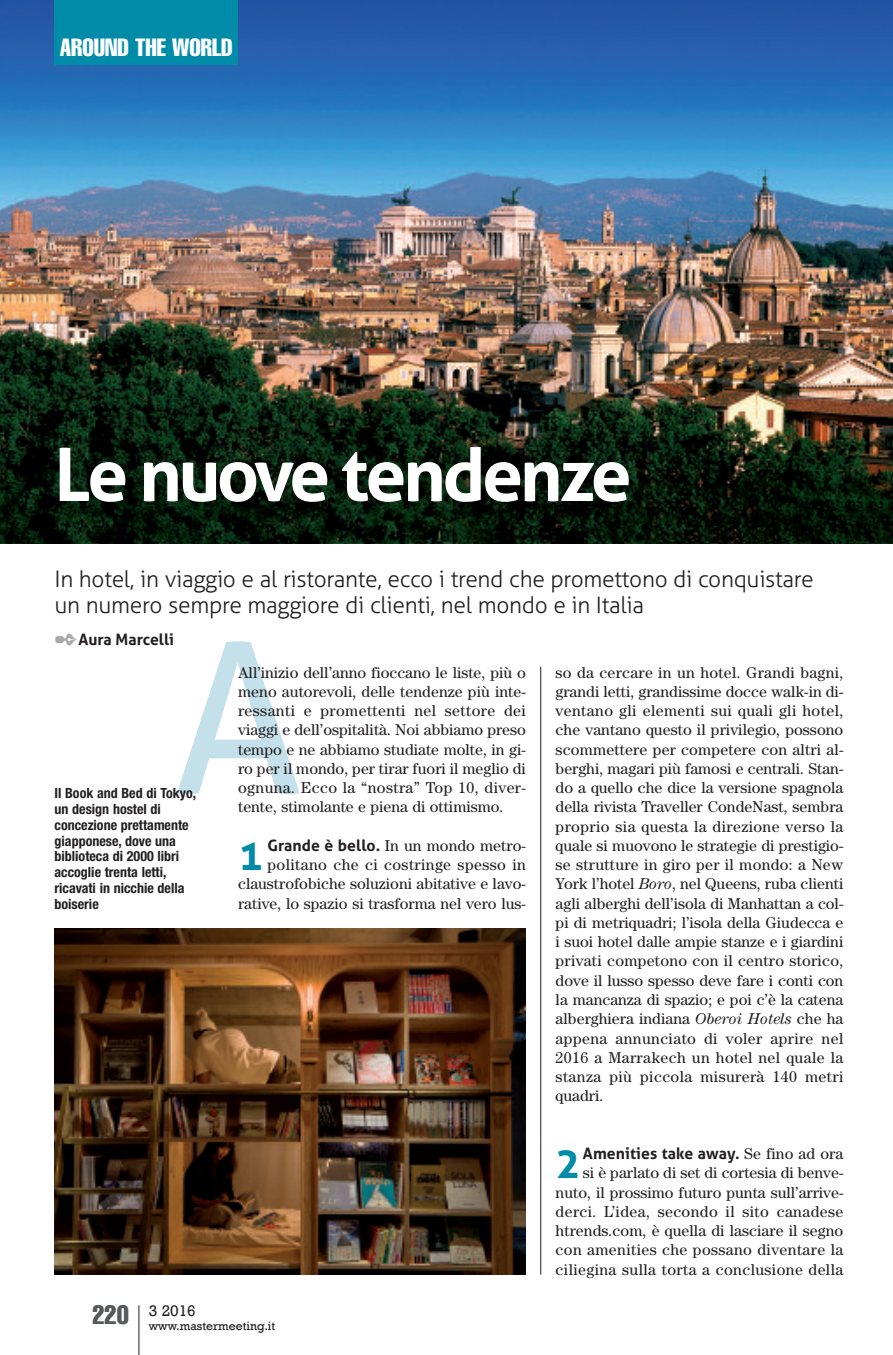
<style>
.page{position:relative;width:893px;height:1355px;background:#fff}
.page>*{position:absolute;margin:0;border:0;box-sizing:border-box;transform-origin:0 0}
.t1{font:700 73.5px "Aller";letter-spacing:-.05em;color:#fff}
.t2{font:700 42px "Aller";color:#008ca9}
.t3{font:extra-condensed 24.5px "Helvetica";color:#fff}
.t4{font:300 22.75px/26.2px "Aller";letter-spacing:-.015em;color:#231f20}
.t5{font:15.75px/19.2px "Century";letter-spacing:.025em;color:#231f20;text-align:justify}
.t6{font:15.75px/19.2px "Century";color:#231f20;text-align:right}
.t7{font:700 15.75px "Aller";color:#231f20}
.t8{font:15.75px "Rockwell";color:#231f20}
.t9{font:700 condensed 14px/15.8px "Helvetica Neue";color:#231f20}
.t10{font:12.25px "Rockwell";color:#231f20}
.s1{color:#a8a9ad}
.s2{font-style:italic}
.s3{font-family:"Aller";font-weight:700}
.s4{font-family:"Century";font-weight:400}
</style>
<div class="page">
<img style="left:0;top:0;width:893px;height:543px">
<hr style="left:540px;top:666px;width:1px;height:608px;background:#231f20">
<hr style="left:138px;top:1305px;width:1px;height:49px;background:#231f20">
<div style="left:55px;top:0;width:183px;height:64px;background:#008ca9"></div>
<svg style="left:177px;top:641px;width:123px;height:153px"></svg>
<img style="left:55px;top:928px;width:471px;height:346px">
<h3 class="t3" style="left:60px;top:39px;width:174px">AROUND THE WORLD</h3>
<h1 class="t1" style="left:55px;top:432px;width:579px">Le nuove tendenze</h1>
<h3 class="t4" style="left:55px;top:566px;width:761px">In hotel, in viaggio e al ristorante, ecco i trend che promettono di conquistare un numero sempre maggiore di clienti, nel mondo e in Italia</h3>
<p class="t7" style="left:55px;top:630px;width:121px"><span class="s1">✒</span>Aura Marcelli</p>
<p class="t5" style="left:238px;top:664px;width:289px">All’inizio dell’anno fioccano le liste, più o meno autorevoli, delle tendenze più inte&shy;ressanti e promettenti nel settore dei viaggi e dell’ospitalità. Noi abbiamo preso tempo e ne abbiamo studiate molte, in gi&shy;ro per il mondo, per tirar fuori il meglio di ognuna. Ecco la “nostra” Top 10, diver&shy;tente, stimolante e piena di ottimismo.</p>
<h2 class="t2" style="left:238px;top:830px;width:27px">1</h2>
<p class="t5" style="left:556px;top:664px;width:289px">so da cercare in un hotel. Grandi bagni, grandi letti, grandissime docce walk-in di&shy;ventano gli elementi sui quali gli hotel, che vantano questo il privilegio, possono scommettere per competere con altri al&shy;berghi, magari più famosi e centrali. Stan&shy;do a quello che dice la versione spagnola della rivista Traveller CondeNast, sembra proprio sia questa la direzione verso la quale si muovono le strategie di prestigio&shy;se strutture in giro per il mondo: a New York l’hotel <span class="s2">Boro</span>, nel Queens, ruba clienti agli alberghi dell’isola di Manhattan a col&shy;pi di metriquadri; l’isola della Giudecca e i suoi hotel dalle ampie stanze e i giardini privati competono con il centro storico, dove il lusso spesso deve fare i conti con la mancanza di spazio; e poi c’è la catena alberghiera indiana <span class="s2">Oberoi Hotels</span> che ha appena annunciato di voler aprire nel 2016 a Marrakech un hotel nel quale la stanza più piccola misurerà 140 metri quadri.</p>
<p class="t9" style="left:55px;top:786px;width:143px">Il Book and Bed di Tokyo, un design hostel di concezione prettamente giapponese, dove una biblioteca di 2000 libri accoglie trenta letti, ricavati in nicchie della boiserie</p>
<p class="t6" style="left:238px;top:837px;width:289px"><span class="s3">Grande è bello.</span> In un mondo metro&shy;politano che ci costringe spesso in claustrofobiche soluzioni abitative e lavo&shy;rative, lo spazio si trasforma nel vero lus-</p>
<p class="t10" style="left:92px;top:1318px;width:184px"><sup>220</sup> www.mastermeeting.it</p>
<p class="t8" style="left:149px;top:1300px;width:49px">3 2016</p>
<h2 class="t2" style="left:556px;top:1138px;width:27px">2</h2>
<p class="t7" style="left:583px;top:1144px;width:262px">Amenities take away. <span class="s4">Se fino ad ora</span></p>
<p class="t5" style="left:556px;top:1164px;width:289px;text-indent:27px">si è parlato di set di cortesia di benve&shy;nuto, il prossimo futuro punta sull’arrive&shy;derci. L’idea, secondo il sito canadese htrends.com, è quella di lasciare il segno con amenities che possano diventare la ciliegina sulla torta a conclusione della</p>
</div>
